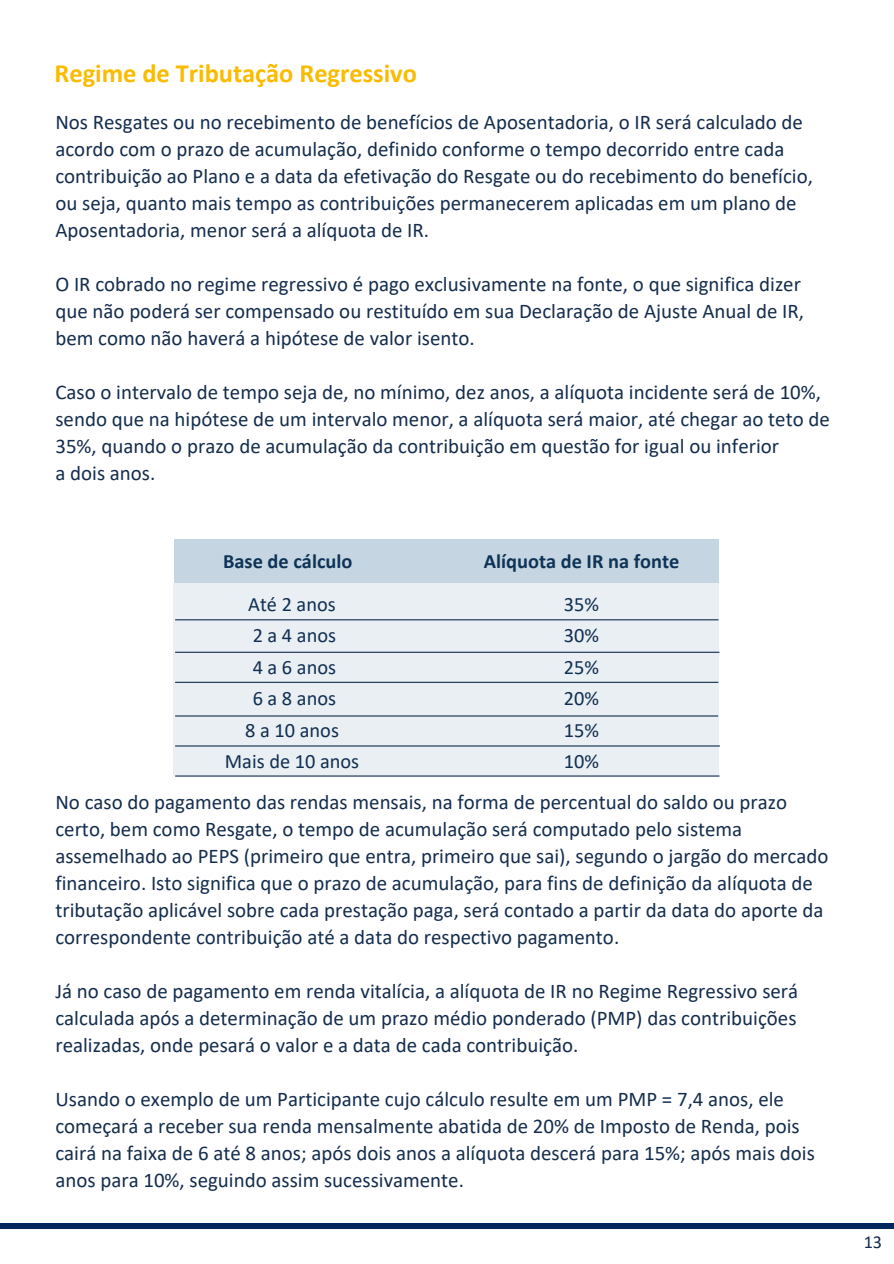
<style>
.page{position:relative;width:894px;height:1264px;background:#fff}
.page>*{position:absolute;margin:0;border:0;box-sizing:border-box;transform-origin:0 0}
.t1{font:700 26.4px "Calibri";color:#fabb00}
.t2{font:20.85px/27px "Calibri";color:#142d4d}
.t3{font:20.4px "Calibri";color:#142d4d}
.t4{font:700 20.4px "Calibri";color:#142d4d}
.t5{font:18.3px "Calibri";color:#142d4d}
</style>
<div class="page">
<div style="left:0;top:1223px;width:893px;height:6px;background:#00275c"></div>
<div style="left:174px;top:539px;width:544px;height:44px;background:#c5d5e1"></div>
<div style="left:174px;top:583px;width:544px;height:192px;background:#e9eff3"></div>
<hr style="left:175px;top:619px;width:543px;height:1px;background:#142d4d">
<hr style="left:175px;top:651px;width:544px;height:2px;background:#142d4d">
<hr style="left:175px;top:681px;width:543px;height:2px;background:#142d4d">
<hr style="left:175px;top:715px;width:543px;height:1px;background:#142d4d">
<hr style="left:175px;top:745px;width:544px;height:1px;background:#142d4d">
<hr style="left:175px;top:775px;width:544px;height:1px;background:#142d4d">
<p class="t1" style="left:55px;top:62px;width:364px">Regime de Tributação Regressivo</p>
<p class="t2" style="left:55px;top:110px;width:758px">Nos Resgates ou no recebimento de benefícios de Aposentadoria, o IR será calculado de acordo com o prazo de acumulação, definido conforme o tempo decorrido entre cada contribuição ao Plano e a data da efetivação do Resgate ou do recebimento do benefício, ou seja, quanto mais tempo as contribuições permanecerem aplicadas em um plano de Aposentadoria, menor será a alíquota de IR.</p>
<p class="t2" style="left:55px;top:272px;width:750px">O IR cobrado no regime regressivo é pago exclusivamente na fonte, o que significa dizer que não poderá ser compensado ou restituído em sua Declaração de Ajuste Anual de IR, bem como não haverá a hipótese de valor isento.</p>
<p class="t2" style="left:55px;top:380px;width:775px">Caso o intervalo de tempo seja de, no mínimo, dez anos, a alíquota incidente será de 10%, sendo que na hipótese de um intervalo menor, a alíquota será maior, até chegar ao teto de<br>35%, quando o prazo de acumulação da contribuição em questão for igual ou inferior</p>
<p class="t2" style="left:55px;top:461px;width:101px">a dois anos.</p>
<p class="t4" style="left:223px;top:553px;width:131px">Base de cálculo</p>
<p class="t3" style="left:248px;top:595px;width:89px">Até 2 anos</p>
<p class="t3" style="left:252px;top:627px;width:85px">2 a 4 anos</p>
<p class="t3" style="left:252px;top:658px;width:85px">4 a 6 anos</p>
<h2 class="t3" style="left:252px;top:690px;width:85px">6 a 8 anos</h2>
<h2 class="t3" style="left:245px;top:721px;width:95px">8 a 10 anos</h2>
<p class="t3" style="left:225px;top:753px;width:136px">Mais de 10 anos</p>
<p class="t4" style="left:483px;top:553px;width:197px">Alíquota de IR na fonte</p>
<p class="t3" style="left:564px;top:595px;width:37px">35%</p>
<p class="t3" style="left:564px;top:627px;width:37px">30%</p>
<p class="t3" style="left:564px;top:658px;width:37px">25%</p>
<p class="t3" style="left:564px;top:690px;width:37px">20%</p>
<p class="t3" style="left:564px;top:721px;width:37px">15%</p>
<p class="t3" style="left:564px;top:753px;width:37px">10%</p>
<p class="t2" style="left:55px;top:790px;width:774px">No caso do pagamento das rendas mensais, na forma de percentual do saldo ou prazo certo, bem como Resgate, o tempo de acumulação será computado pelo sistema assemelhado ao PEPS (primeiro que entra, primeiro que sai), segundo o jargão do mercado financeiro. Isto significa que o prazo de acumulação, para fins de definição da alíquota de tributação aplicável sobre cada prestação paga, será contado a partir da data do aporte da correspondente contribuição até a data do respectivo pagamento.</p>
<p class="t2" style="left:55px;top:979px;width:744px;text-align:justify">Já no caso de pagamento em renda vitalícia, a alíquota de IR no Regime Regressivo será calculada após a determinação de um prazo médio ponderado (PMP) das contribuições realizadas, onde pesará o valor e a data de cada contribuição.</p>
<p class="t2" style="left:55px;top:1087px;width:760px">Usando o exemplo de um Participante cujo cálculo resulte em um PMP = 7,4 anos, ele começará a receber sua renda mensalmente abatida de 20% de Imposto de Renda, pois cairá na faixa de 6 até 8 anos; após dois anos a alíquota descerá para 15%; após mais dois anos para 10%, seguindo assim sucessivamente.</p>
<h1 class="t5" style="left:863px;top:1233px;width:20px">13</h1>
</div>
